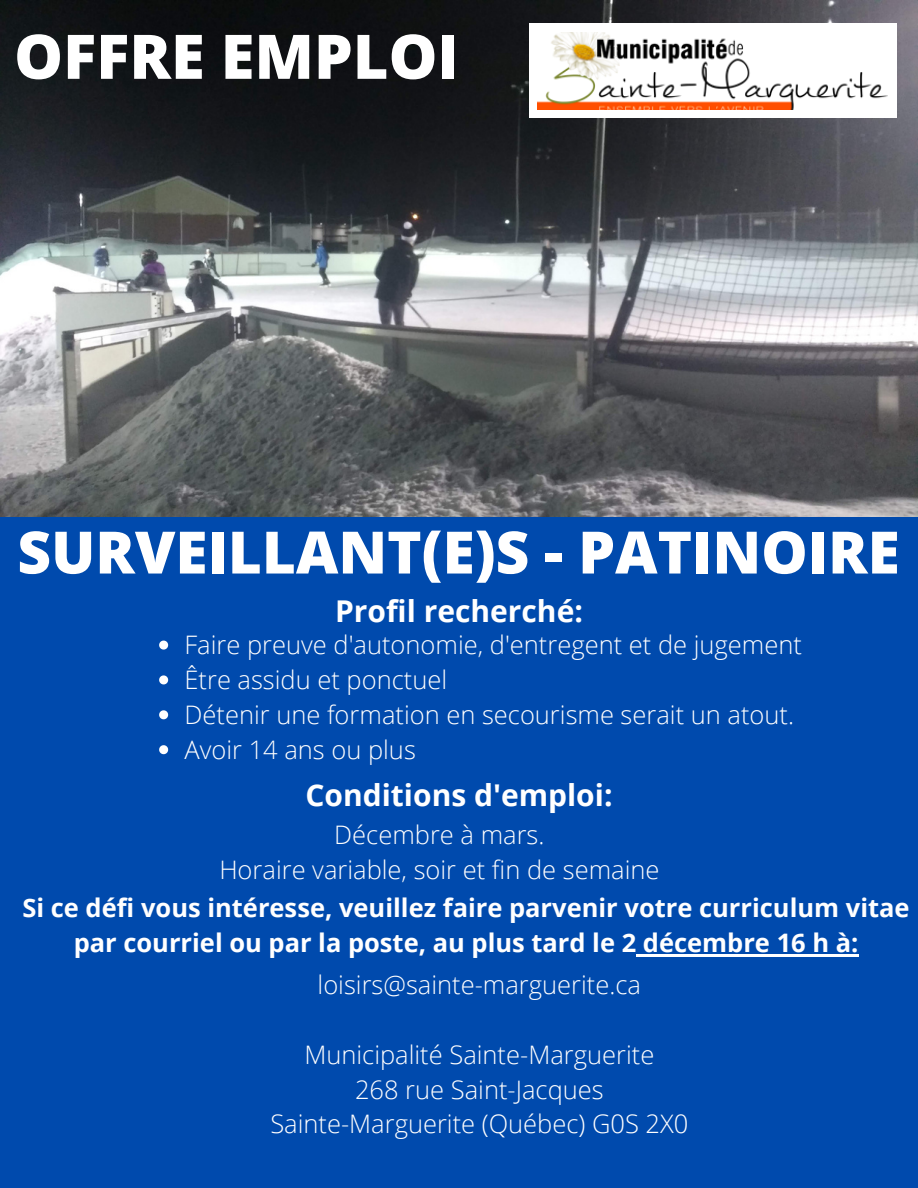
<style>
.page{position:relative;width:918px;height:1188px;background:#004aad}
.page>*{position:absolute;margin:0;border:0;box-sizing:border-box;transform-origin:0 0}
.t1{font:800 61.5px "Open Sans";color:#fff}
.t2{font:800 58.5px "Open Sans";color:#fff}
.t3{font:700 30px "Open Sans";color:#fff}
.t4{font:300 25.5px/34.8px "Open Sans";color:#fff;text-align:center}
.t5{font:700 25.5px/34.8px "Open Sans";color:#fff;text-align:center}
</style>
<div class="page">
<img style="left:0;top:0;width:918px;height:516px">
<div style="left:529px;top:23px;width:368px;height:95px;background:#fff"></div>
<img style="left:537px;top:32px;width:350px;height:78px">
<svg style="left:159px;top:641px;width:9px;height:9px"></svg>
<svg style="left:159px;top:675px;width:9px;height:9px"></svg>
<svg style="left:159px;top:710px;width:9px;height:9px"></svg>
<svg style="left:159px;top:745px;width:9px;height:9px"></svg>
<hr style="left:636px;top:955px;width:222px;height:2px;background:#fff">
<h1 class="t1" style="left:14px;top:13px;width:446px">OFFRE EMPLOI</h1>
<h2 class="t2" style="left:17px;top:511px;width:884px">SURVEILLANT(E)S - PATINOIRE</h2>
<p class="t3" style="left:335px;top:590px;width:249px">Profil recherché:</p>
<p class="t4" style="left:184px;top:627px;width:619px;text-align:left">Faire preuve d'autonomie, d'entregent et de jugement Être assidu et ponctuel<br>Détenir une formation en secourisme serait un atout.<br>Avoir 14 ans ou plus</p>
<p class="t3" style="left:305px;top:774px;width:309px">Conditions d'emploi:</p>
<p class="t4" style="left:219px;top:817px;width:442px">Décembre à mars.<br>Horaire variable, soir et fin de semaine</p>
<p class="t5" style="left:22px;top:890px;width:889px">Si ce défi vous intéresse, veuillez faire parvenir votre curriculum vitae par courriel ou par la poste, au plus tard le 2 décembre 16 h à:</p>
<p class="t4" style="left:318px;top:967px;width:325px">loisirs@sainte-marguerite.ca</p>
<p class="t4" style="left:270px;top:1036px;width:420px">Municipalité Sainte-Marguerite<br>268 rue Saint-Jacques<br>Sainte-Marguerite (Québec) G0S 2X0</p>
</div>
